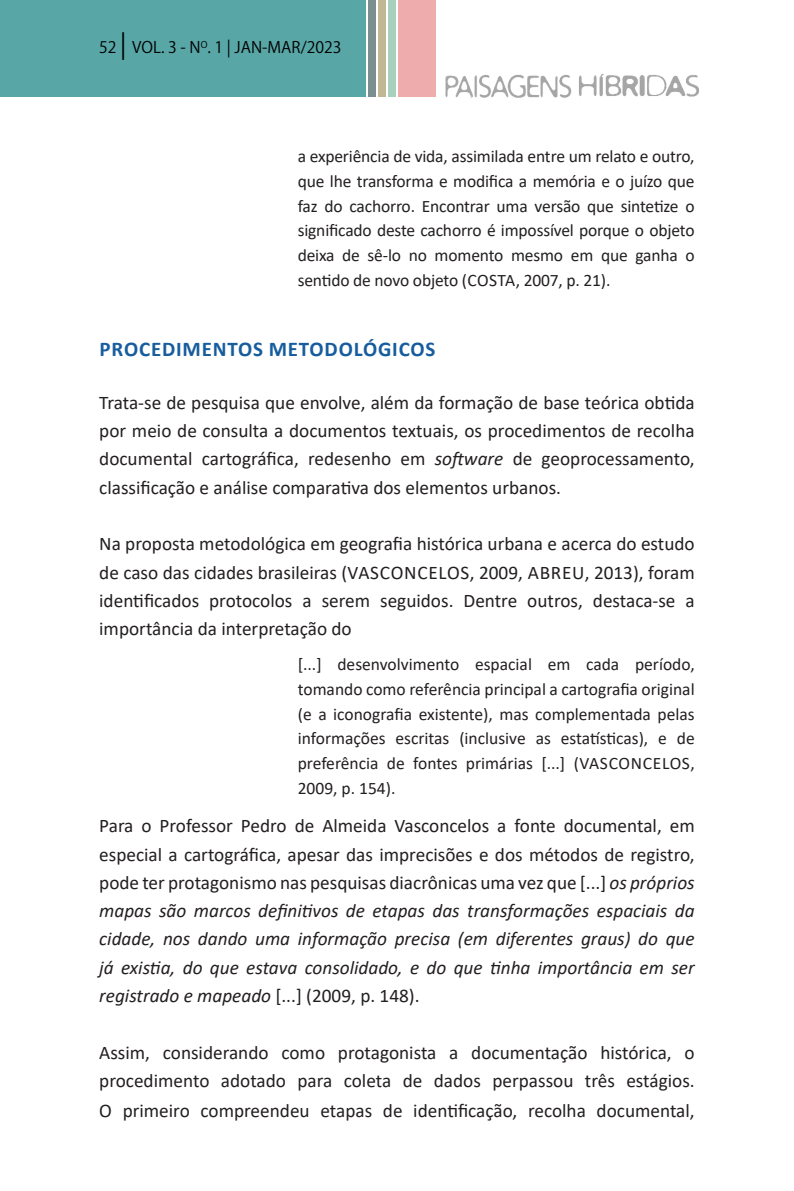
<style>
.page{position:relative;width:794px;height:1191px;background:#fff}
.page>*{position:absolute;margin:0;border:0;box-sizing:border-box;transform-origin:0 0}
.Heading_1{font:700 21px "Calibri";letter-spacing:.04em;color:#175d9e}
.t1{font:19.25px/28.3px "Calibri";color:#231f20;text-align:justify}
.t2{font:italic 19.25px/28.3px "Calibri";color:#231f20;text-align:justify}
.t3{font:17.5px/24.8px "Calibri";letter-spacing:-.01em;color:#231f20;text-align:justify}
.t4{font:15.75px "Koz Go Pr 6 N";color:#000}
.s1{font-size:24.5px}
.s2{font-style:italic}
.s3{font-style:normal}
</style>
<div class="page">
<div style="left:0;top:0;width:365px;height:97px;background:#58a6a6"></div>
<img style="left:435px;top:62px;width:264px;height:36px">
<div style="left:368px;top:0;width:8px;height:97px;background:#7a9090"></div>
<div style="left:378px;top:0;width:8px;height:97px;background:#c2b795"></div>
<div style="left:388px;top:0;width:8px;height:97px;background:#a7d0bd"></div>
<div style="left:398px;top:0;width:37px;height:97px;background:#eeacac"></div>
<p class="t4" style="left:99px;top:38px;width:244px">52 <span class="s1">|</span> VOL. 3 - N<sup>O</sup>. 1 | JAN-MAR/2023</p>
<p class="t3" style="left:298px;top:143px;width:398px">a experiência de vida, assimilada entre um relato e outro, que lhe transforma e modifica a memória e o juízo que faz do cachorro. Encontrar uma versão que sintetize o significado deste cachorro é impossível porque o objeto deixa de sê-lo no momento mesmo em que ganha o sentido de novo objeto (COSTA, 2007, p. 21).</p>
<p class="Heading_1" style="left:100px;top:334px;width:337px">PROCEDIMENTOS METODOLÓGICOS</p>
<p class="t1" style="left:99px;top:387px;width:597px">Trata-se de pesquisa que envolve, além da formação de base teórica obtida por meio de consulta a documentos textuais, os procedimentos de recolha documental cartográfica, redesenho em <span class="s2">software</span> de geoprocessamento, classificação e análise comparativa dos elementos urbanos.</p>
<p class="t1" style="left:99px;top:529px;width:597px">Na proposta metodológica em geografia histórica urbana e acerca do estudo de caso das cidades brasileiras (VASCONCELOS, 2009, ABREU, 2013), foram identificados protocolos a serem seguidos. Dentre outros, destaca-se a importância da interpretação do</p>
<p class="t3" style="left:298px;top:651px;width:398px">[...] desenvolvimento espacial em cada período, tomando como referência principal a cartografia original (e a iconografia existente), mas complementada pelas informações escritas (inclusive as estatísticas), e de preferência de fontes primárias [...] (VASCONCELOS, 2009, p. 154).</p>
<p class="t2" style="left:99px;top:810px;width:597px"><span class="s3">Para o Professor Pedro de Almeida Vasconcelos a fonte documental, em especial a cartográfica, apesar das imprecisões e dos métodos de registro, pode ter protagonismo nas pesquisas diacrônicas uma vez que [...]</span> os próprios mapas são marcos definitivos de etapas das transformações espaciais da cidade, nos dando uma informação precisa (em diferentes graus) do que já existia, do que estava consolidado, e do que tinha importância em ser registrado e mapeado <span class="s3">[...] (2009, p. 148).</span></p>
<p class="t1" style="left:99px;top:1037px;width:597px;line-height:28.9px">Assim, considerando como protagonista a documentação histórica, o procedimento adotado para coleta de dados perpassou três estágios.<br>O primeiro compreendeu etapas de identificação, recolha documental,</p>
</div>
